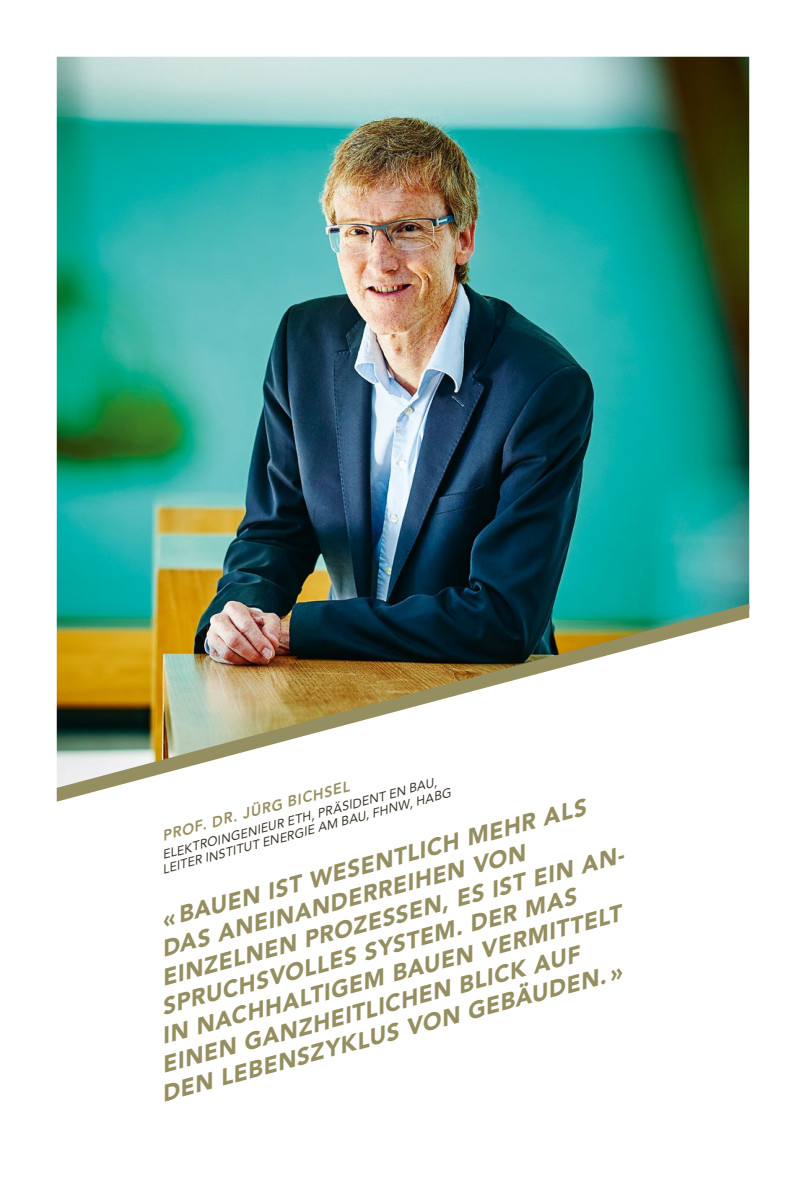
<style>
.page{position:relative;width:806px;height:1191px;background:#fff}
.page>*{position:absolute;margin:0;border:0;box-sizing:border-box;transform-origin:0 0}
.h1_Titel___BRONZE{font:italic 900 23px "Avenir LT Std";color:#958e60}
.h1_Titel___BRONZE-2{font:italic 800 14.6px "Avenir LT Std";color:#958e60}
.h1_Titel___BRONZE-3{font:italic 12.6px "Avenir LT Std";color:#3a3428}
</style>
<div class="page">
<img style="left:57px;top:57px;width:691px;height:537px">
<svg style="left:56px;top:594px;width:694px;height:208px;background:#45867c"></svg>
<img style="left:57px;top:604px;width:691px;height:197px">
<p class="h1_Titel___BRONZE-3" style="left:160px;top:848px;width:285px;rotate:-15deg">ELEKTROINGENIEUR ETH, PRÄSIDENT EN BAU,</p>
<p class="h1_Titel___BRONZE-2" style="left:160px;top:827px;width:194px;rotate:-15deg">PROF. DR. JÜRG BICHSEL</p>
<p class="h1_Titel___BRONZE-3" style="left:160px;top:862px;width:299px;rotate:-15deg">LEITER INSTITUT ENERGIE AM BAU, FHNW, HABG</p>
<p class="h1_Titel___BRONZE" style="left:158px;top:906px;width:439px;rotate:-15deg">« BAUEN IST WESENTLICH MEHR ALS</p>
<p class="h1_Titel___BRONZE" style="left:158px;top:935px;width:377px;rotate:-15deg">DAS ANEINANDERREIHEN VON</p>
<p class="h1_Titel___BRONZE" style="left:158px;top:964px;width:483px;rotate:-15deg">EINZELNEN PROZESSEN, ES IST EIN AN-</p>
<p class="h1_Titel___BRONZE" style="left:158px;top:993px;width:429px;rotate:-15deg">SPRUCHSVOLLES SYSTEM. DER MAS</p>
<p class="h1_Titel___BRONZE" style="left:158px;top:1022px;width:476px;rotate:-15deg">IN NACHHALTIGEM BAUEN VERMITTELT</p>
<p class="h1_Titel___BRONZE" style="left:158px;top:1051px;width:433px;rotate:-15deg">EINEN GANZHEITLICHEN BLICK AUF</p>
<p class="h1_Titel___BRONZE" style="left:158px;top:1080px;width:477px;rotate:-15deg">DEN LEBENSZYKLUS VON GEBÄUDEN. »</p>
</div>
